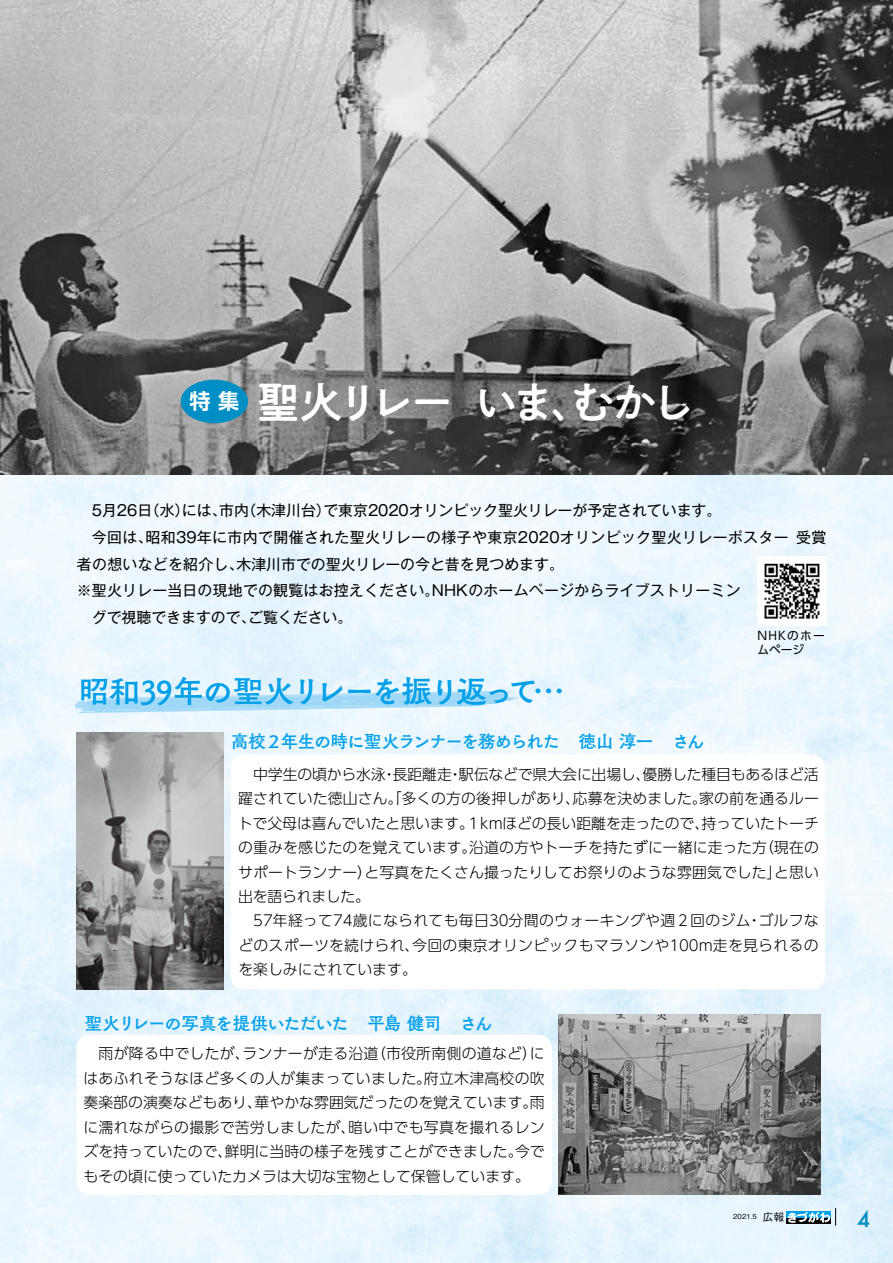
<style>
.page{position:relative;width:893px;height:1263px;background:#fff}
.page>*{position:absolute;margin:0;border:0;box-sizing:border-box;transform-origin:0 0}
.t1{font:42.45px "P Shuei N Go Gin Std N B";letter-spacing:-.07em;color:#fff}
.t2{font:31.95px "Tsuku Old Gothic Std B";letter-spacing:-.085em;color:#00a0e9}
.t3{font:500 21.3px "Futura";color:#008dbd}
.t4{font:700 21px "UD Shin Go Pr 6 N De";color:#fff}
.t5{font:18px "Tsuku Old Gothic Std B";letter-spacing:-.085em;color:#00a0e9}
.t6{font:300 14.85px/24.5px "UD Shin Go Pr 6 N";color:#000}
.t7{font:14.85px/26.5px "Gothic MB101 Pro";letter-spacing:.015em;color:#000}
.t8{font:300 14.85px "UD Shin Go Pr 6 N";letter-spacing:.02em;color:#000}
.t9{font:11.7px/13.8px "UD Shin Go Pr 6 N";letter-spacing:.11em;color:#000}
.t10{font:500 10.65px "Gothic BBB Pr 5";color:#000}
.t11{font:500 6.9px "Gothic BBB Pr 5";color:#000}
</style>
<div class="page">
<img style="left:0;top:474px;width:893px;height:789px">
<svg style="left:788px;top:1208px;width:48px;height:18px"></svg>
<img style="left:0;top:0;width:893px;height:474px">
<div style="left:77px;top:1035px;width:475px;height:160px;background:#fff;border-radius:13px"></div>
<img style="left:559px;top:1014px;width:261px;height:181px">
<svg style="left:75px;top:691px;width:444px;height:22px;background:#bce3f9"></svg>
<div style="left:231px;top:754px;width:594px;height:235px;background:#fff;border-radius:13px"></div>
<img style="left:77px;top:733px;width:147px;height:256px">
<div style="left:181px;top:380px;width:67px;height:43px;background:#008fc4;border-radius:50%"></div>
<img style="left:757px;top:556px;width:69px;height:69px">
<h3 class="t4" style="left:189px;top:384px;width:51px">特集</h3>
<h1 class="t1" style="left:257px;top:373px;width:198px">聖火リレー</h1>
<h1 class="t1" style="left:475px;top:373px;width:221px">いまむかし</h1>
<h1 class="t1" style="left:550px;top:373px;width:44px">、</h1>
<p class="t7" style="left:77px;top:495px;width:114px">　5月26 （日水）</p>
<p class="t7" style="left:242px;top:495px;width:91px">（木津川台）</p>
<p class="t7" style="left:323px;top:495px;width:399px">で東京2020オリンピック聖火リレーが予定されています。</p>
<p class="t7" style="left:219px;top:495px;width:31px">市内</p>
<p class="t7" style="left:182px;top:495px;width:46px">には、</p>
<p class="t7" style="left:146px;top:522px;width:645px">昭和39年に市内で開催された聖火リレーの様子や東京2020オリンピック聖火リレーポスター</p>
<p class="t7" style="left:77px;top:522px;width:77px">　今回は、</p>
<p class="t7" style="left:77px;top:549px;width:168px">者の想いなどを紹介し、</p>
<p class="t7" style="left:237px;top:549px;width:329px">木津川市での聖火リレーの今と昔を見つめます。</p>
<p class="t7" style="left:432px;top:575px;width:310px">NHKのホームページからライブストリーミン</p>
<p class="t7" style="left:248px;top:575px;width:193px;text-indent:-171px">※聖火リレー当日の現地での観覧はお控えください。ご覧ください。</p>
<p class="t7" style="left:92px;top:602px;width:165px">グで視聴できますので、</p>
<p class="t7" style="left:796px;top:522px;width:32px">受賞</p>
<p class="t9" style="left:757px;top:628px;width:69px">NHKのホームページ</p>
<h2 class="t2" style="left:78px;top:667px;width:462px">昭和39年の聖火リレーを振り返って</h2>
<p class="t5" style="left:231px;top:728px;width:476px">高校２年生の時に聖火ランナーを務められた　徳山淳一　さん</p>
<p class="t6" style="left:643px;top:761px;width:178px">優勝した種目もあるほど活</p>
<h2 class="t2" style="left:533px;top:667px;width:33px">...</h2>
<p class="t6" style="left:459px;top:761px;width:193px">駅伝などで県大会に出場し、</p>
<p class="t6" style="left:238px;top:761px;width:149px">　中学生の頃から水泳</p>
<p class="t6" style="left:393px;top:761px;width:61px">長距離走</p>
<p class="t6" style="left:382px;top:761px;width:16px">・</p>
<p class="t6" style="left:448px;top:761px;width:16px">・</p>
<p class="t6" style="left:238px;top:786px;width:343px">躍されていた徳山さん。「多くの方の後押しがあり、</p>
<p class="t6" style="left:573px;top:786px;width:136px">応募を決めました。</p>
<p class="t6" style="left:699px;top:786px;width:121px">家の前を通るルー</p>
<p class="t6" style="left:238px;top:810px;width:473px">トで父母は喜んでいたと思います１。 kmほどの長い距離を走ったので、</p>
<p class="t6" style="left:701px;top:810px;width:119px">持っていたトーチ</p>
<p class="t6" style="left:469px;top:835px;width:299px">沿道の方やトーチを持たずに一緒に走った方</p>
<p class="t6" style="left:759px;top:835px;width:61px">（現在の</p>
<p class="t6" style="left:238px;top:835px;width:240px">の重みを感じたのを覚えています。</p>
<p class="t6" style="left:238px;top:859px;width:135px">サポートランナー）出を語られました。</p>
<p class="t6" style="left:364px;top:859px;width:419px">と写真をたくさん撮ったりしてお祭りのような雰囲気でした」</p>
<p class="t6" style="left:774px;top:859px;width:46px">と思い</p>
<p class="t6" style="left:412px;top:908px;width:408px;text-indent:-174px">　57年経って74歳になられても毎日30分間のウォーキングや週２回のジム<br>今回の東京オリンピックもマラソンや100m走を見られるの</p>
<p class="t6" style="left:758px;top:908px;width:62px">ゴルフな</p>
<p class="t6" style="left:747px;top:908px;width:16px">・</p>
<p class="t6" style="left:238px;top:932px;width:183px">どのスポーツを続けられ、を楽しみにされています。</p>
<p class="t5" style="left:85px;top:1010px;width:410px">聖火リレーの写真を提供いただいた　平島健司　さん</p>
<p class="t8" style="left:371px;top:1042px;width:175px">（市役所南側の道などに）</p>
<p class="t8" style="left:83px;top:1042px;width:168px">　雨が降る中でしたが、</p>
<p class="t8" style="left:242px;top:1042px;width:138px">ランナーが走る沿道</p>
<p class="t6" style="left:255px;top:1065px;width:292px;text-indent:-171px">はあふれそうなほど多くの人が集まっていました。<br>華やかな雰囲気だったのを覚えています雨。</p>
<p class="t6" style="left:424px;top:1065px;width:122px">府立木津高校の吹</p>
<p class="t6" style="left:83px;top:1090px;width:180px">奏楽部の演奏などもあり、</p>
<p class="t6" style="left:83px;top:1114px;width:273px">に濡れながらの撮影で苦労しましたが、</p>
<p class="t6" style="left:348px;top:1114px;width:198px">暗い中でも写真を撮れるレン</p>
<p class="t6" style="left:83px;top:1139px;width:448px">ズを持っていたので、<br>もその頃に使っていたカメラは大切な宝物として保管しています。</p>
<p class="t6" style="left:225px;top:1139px;width:299px">鮮明に当時の様子を残すことができました。</p>
<p class="t6" style="left:515px;top:1139px;width:31px">今で</p>
<p class="t11" style="left:733px;top:1211px;width:25px">2021.5</p>
<h3 class="t3" style="left:857px;top:1204px;width:15px">4</h3>
<p class="t10" style="left:763px;top:1208px;width:23px">広報</p>
</div>
